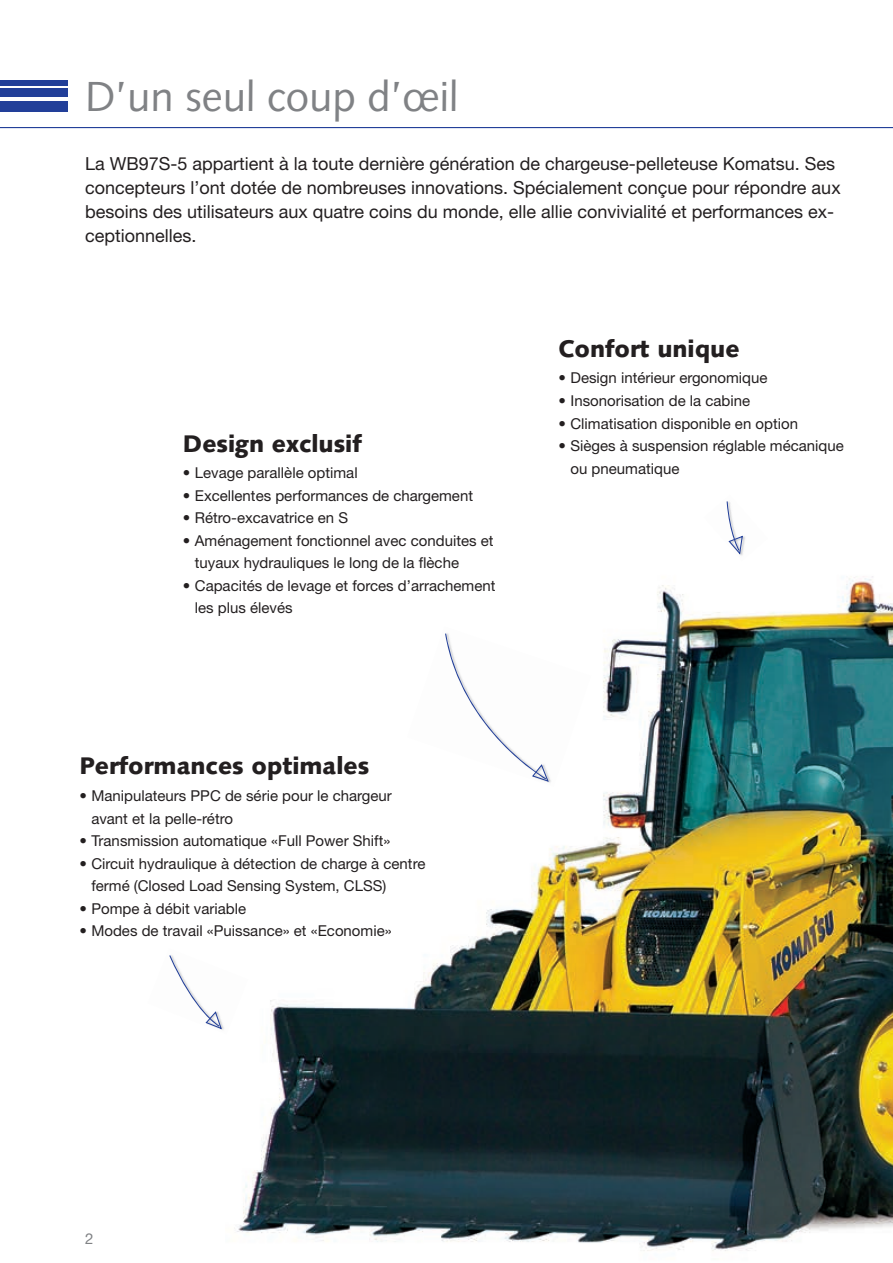
<style>
.page{position:relative;width:893px;height:1263px;background:#fff}
.page>*{position:absolute;margin:0;border:0;box-sizing:border-box;transform-origin:0 0}
.t1{font:42px "Syntax LTCE";color:#808285}
.t2{font:900 24px "Syntax LTCE";color:#231f20}
.t3{font:18px/24px "Helvetica Neue LT Pro";color:#231f20}
.t4{font:15px/22.5px "Helvetica Neue LT Pro";color:#231f20}
.t5{font:15px "Helvetica Neue LT Pro";color:#808285}
</style>
<div class="page">
<hr style="left:0;top:127px;width:893px;height:1px;background:#223f99">
<div style="left:0;top:101px;width:68px;height:10px;background:#223f99"></div>
<div style="left:0;top:89px;width:68px;height:8px;background:#223f99"></div>
<div style="left:0;top:80px;width:68px;height:5px;background:#223f99"></div>
<img style="left:234px;top:576px;width:659px;height:675px">
<img style="left:726px;top:501px;width:19px;height:55px">
<svg style="left:727px;top:501px;width:16px;height:53px"></svg>
<img style="left:220px;top:948px;width:28px;height:86px">
<svg style="left:169px;top:955px;width:53px;height:74px"></svg>
<img style="left:407px;top:626px;width:184px;height:161px">
<svg style="left:445px;top:633px;width:104px;height:149px"></svg>
<h1 class="t1" style="left:85px;top:72px;width:375px">D’un seul coup d’œil</h1>
<p class="t3" style="left:85px;top:151px;width:757px">La WB97S-5 appartient à la toute dernière génération de chargeuse-pelleteuse Komatsu. Ses concepteurs l’ont dotée de nombreuses innovations. Spécialement conçue pour répondre aux besoins des utilisateurs aux quatre coins du monde, elle allie convivialité et performances ex&shy;ceptionnelles.</p>
<h2 class="t2" style="left:183px;top:429px;width:180px">Design exclusif</h2>
<p class="t4" style="left:183px;top:461px;width:176px">• Levage parallèle optimal</p>
<p class="t4" style="left:183px;top:484px;width:292px">• Excellentes performances de chargement</p>
<p class="t4" style="left:183px;top:506px;width:167px">• Rétro-excavatrice en S</p>
<p class="t4" style="left:195px;top:529px;width:300px;text-indent:-12px">• Aménagement fonctionnel avec conduites et tuyaux hydrauliques le long de la flèche</p>
<p class="t4" style="left:195px;top:574px;width:302px;text-indent:-12px">• Capacités de levage et forces d’arrachement les plus élevés</p>
<h2 class="t2" style="left:79px;top:752px;width:291px">Performances optimales</h2>
<p class="t4" style="left:91px;top:784px;width:302px;text-indent:-12px">• Manipulateurs PPC de série pour le chargeur avant et la pelle-rétro</p>
<p class="t4" style="left:79px;top:829px;width:312px">• Transmission automatique «Full Power Shift»</p>
<p class="t4" style="left:91px;top:851px;width:336px;text-indent:-12px">• Circuit hydraulique à détection de charge à centre fermé (Closed Load Sensing System, CLSS)</p>
<p class="t4" style="left:79px;top:896px;width:168px">• Pompe à débit variable</p>
<p class="t4" style="left:79px;top:919px;width:314px">• Modes de travail «Puissance» et «Economie»</p>
<h2 class="t2" style="left:558px;top:334px;width:183px">Confort unique</h2>
<p class="t4" style="left:558px;top:367px;width:211px">• Design intérieur ergonomique</p>
<p class="t4" style="left:558px;top:389px;width:193px">• Insonorisation de la cabine</p>
<p class="t4" style="left:558px;top:412px;width:241px">• Climatisation disponible en option</p>
<p class="t4" style="left:570px;top:434px;width:275px;text-indent:-12px">• Sièges à suspension réglable mécanique ou pneumatique</p>
<p class="t5" style="left:85px;top:1229px;width:10px">2</p>
</div>
